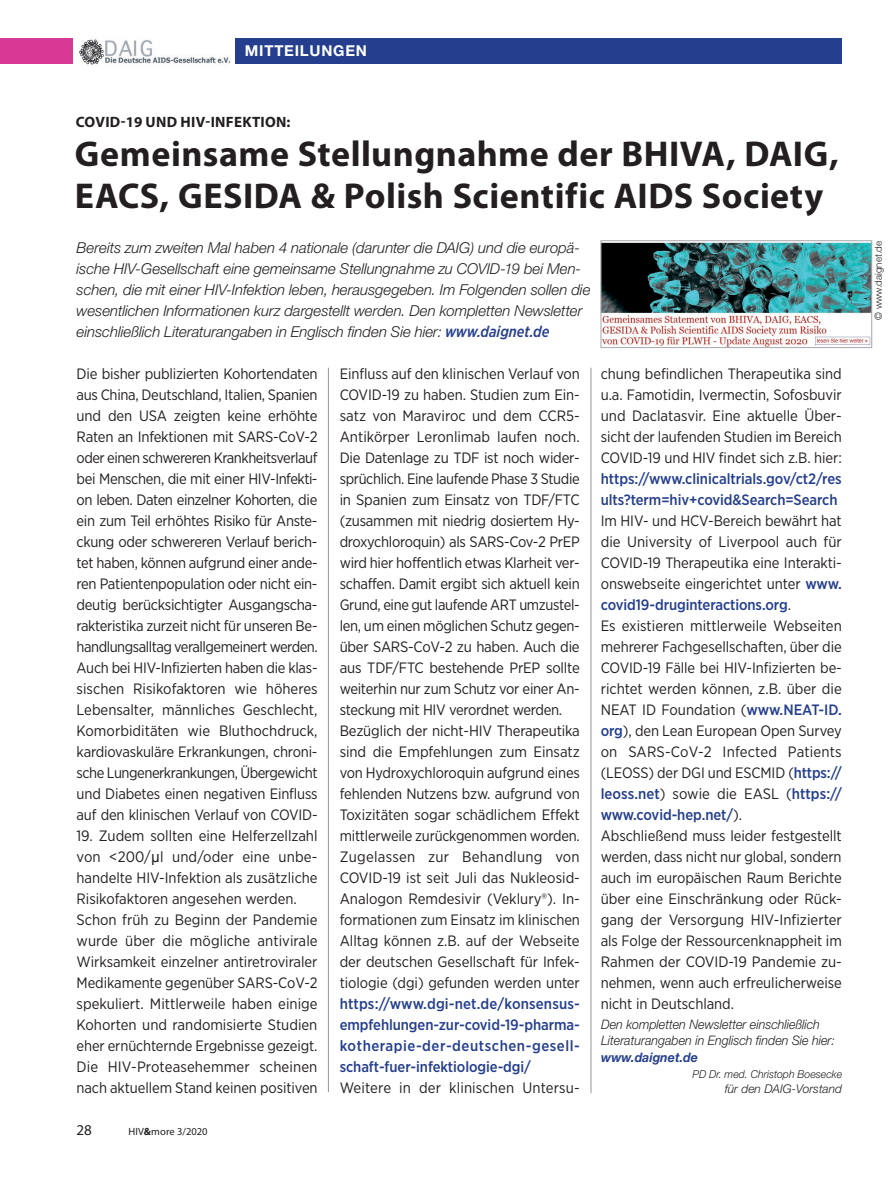
<style>
.page{position:relative;width:893px;height:1191px;background:#fff}
.page>*{position:absolute;margin:0;border:0;box-sizing:border-box;transform-origin:0 0}
.Überschrift_2{font:700 36px/42px "Myriad Pro";letter-spacing:.015em;color:#231f20}
.Fliesstext{font:15px/21px "Gotham Narrow";letter-spacing:-.005em;color:#231f20;text-align:justify}
.Vorspann_Artikel{font:italic 300 15px/21px "Helvetica Neue";letter-spacing:-.005em;color:#231f20}
.Überschrift_2-2{font:700 15px "Myriad Pro";letter-spacing:.02em;color:#231f20}
.Rubriken{font:700 15px "Helvetica Neue";letter-spacing:.05em;color:#fff}
.t1{font:15px "Myriad Pro";color:#231f20}
.Autor{font:italic 300 13.05px/16px "Helvetica Neue";color:#231f20;scale:.95 1}
.Autor-2{font:italic 700 13.05px "Helvetica Neue";color:#253f8e;scale:.95 1}
.Autor-3{font:italic 300 12px "Helvetica Neue";color:#231f20}
.Autor-4{font:italic 300 10.95px "Helvetica Neue";color:#231f20;scale:.96 1}
.t2{font:10.5px "Myriad Pro";letter-spacing:.01em;color:#231f20}
.Autor-5{font:300 9.75px "Helvetica Neue";color:#231f20}
.s1{font-family:"Gotham Narrow";font-weight:500;font-size:15.6px;color:#253f8e}
.s2{font-family:"Arial"}
.s3{font-weight:500;color:#253f8e}
.s4{font-weight:700}
</style>
<div class="page">
<div style="left:0;top:39px;width:72px;height:25px;background:#d73995"></div>
<div style="left:236px;top:39px;width:606px;height:25px;background:#253f8e"></div>
<hr style="left:591px;top:368px;width:1px;height:725px;background:#939598">
<hr style="left:328px;top:368px;width:1px;height:724px;background:#939598">
<img style="left:79px;top:39px;width:151px;height:26px">
<img style="left:603px;top:242px;width:267px;height:104px">
<div style="left:601px;top:240px;width:271px;height:108px;border:1px solid #a8a9ad"></div>
<p class="Rubriken" style="left:245px;top:42px;width:124px">MITTEILUNGEN</p>
<p class="Überschrift_2-2" style="left:76px;top:112px;width:216px">COVID-19 UND HIV-INFEKTION:</p>
<p class="Überschrift_2" style="left:75px;top:132px;width:765px">Gemeinsame Stellungnahme der BHIVA, DAIG,<br>EACS, GESIDA &amp; Polish Scientific AIDS Society</p>
<p class="Vorspann_Artikel" style="left:77px;top:237px;width:515px">Bereits zum zweiten Mal haben 4 nationale (darunter die DAIG) und die europä&shy;ische HIV-Gesellschaft eine gemeinsame Stellungnahme zu COVID-19 bei Men&shy;schen, die mit einer HIV-Infektion leben, herausgegeben. Im Folgenden sollen die wesentlichen Informationen kurz dargestellt werden. Den kompletten Newsletter einschließlich Literaturangaben in Englisch finden Sie hier: <span class="s1">www.daignet.de</span></p>
<p class="Fliesstext" style="left:77px;top:363px;width:243px">Die bisher publizierten Kohortendaten aus China, Deutschland, Italien, Spanien und den USA zeigten keine erhöhte Raten an Infektionen mit SARS-CoV-2 oder einen schwereren Krankheitsverlauf bei Menschen, die mit einer HIV-Infekti&shy;on leben. Daten einzelner Kohorten, die ein zum Teil erhöhtes Risiko für Anste&shy;ckung oder schwereren Verlauf berich&shy;tet haben, können aufgrund einer ande&shy;ren Patientenpopulation oder nicht ein&shy;deutig berücksichtigter Ausgangscha&shy;rakteristika zurzeit nicht für unseren Be&shy;handlungsalltag verallgemeinert werden.</p>
<p class="Fliesstext" style="left:77px;top:657px;width:243px">Auch bei HIV-Infizierten haben die klas&shy;sischen Risikofaktoren wie höheres Lebensalter, männliches Geschlecht, Komorbiditäten wie Bluthochdruck, kardiovaskuläre Erkrankungen, chroni&shy;sche Lungenerkrankungen, Übergewicht und Diabetes einen negativen Einfluss auf den klinischen Verlauf von COVID-</p>
<p class="Fliesstext" style="left:77px;top:825px;width:242px">19. Zudem sollten eine Helferzellzahl von &lt;200/<span class="s2">µ</span>l und/oder eine unbe&shy;handelte HIV-Infektion als zusätzliche Risikofaktoren angesehen werden.</p>
<p class="Fliesstext" style="left:77px;top:909px;width:243px">Schon früh zu Beginn der Pandemie wurde über die mögliche antivirale Wirksamkeit einzelner antiretroviraler Medikamente gegenüber SARS-CoV-2 spekuliert. Mittlerweile haben einige Kohorten und randomisierte Studien eher ernüchternde Ergebnisse gezeigt.<br>Die HIV-Proteasehemmer scheinen nach aktuellem Stand keinen positiven</p>
<p class="Fliesstext" style="left:340px;top:363px;width:242px">Einfluss auf den klinischen Verlauf von COVID-19 zu haben. Studien zum Ein&shy;satz von Maraviroc und dem CCR5- Antikörper Leronlimab laufen noch.<br>Die Datenlage zu TDF ist noch wider&shy;sprüchlich. Eine laufende Phase 3 Studie in Spanien zum Einsatz von TDF/FTC (zusammen mit niedrig dosiertem Hy&shy;droxychloroquin) als SARS-Cov-2 PrEP wird hier hoffentlich etwas Klarheit ver&shy;schaffen. Damit ergibt sich aktuell kein Grund, eine gut laufende ART umzustel&shy;len, um einen möglichen Schutz gegen&shy;über SARS-CoV-2 zu haben. Auch die aus TDF/FTC bestehende PrEP sollte weiterhin nur zum Schutz vor einer An&shy;steckung mit HIV verordnet werden.</p>
<p class="Fliesstext" style="left:340px;top:720px;width:242px">Bezüglich der nicht-HIV Therapeutika sind die Empfehlungen zum Einsatz von Hydroxychloroquin aufgrund eines fehlenden Nutzens bzw. aufgrund von Toxizitäten sogar schädlichem Effekt mittlerweile zurückgenommen worden.</p>
<p class="Fliesstext" style="left:340px;top:846px;width:242px">Zugelassen zur Behandlung von COVID-19 ist seit Juli das Nukleosid-Analogon Remdesivir (Veklury®). In&shy;formationen zum Einsatz im klinischen Alltag können z.B. auf der Webseite der deutschen Gesellschaft für Infek&shy;tiologie (dgi) gefunden werden unter <span class="s3">https://www.dgi-net.de/konsensus&shy;empfehlungen-zur-covid-19-pharma&shy;kotherapie-der-deutschen-gesell&shy;schaft-fuer-infektiologie-dgi/</span></p>
<p class="Fliesstext" style="left:340px;top:1077px;width:242px">Weitere in der klinischen Untersu-</p>
<p class="Fliesstext" style="left:601px;top:363px;width:243px">chung befindlichen Therapeutika sind u.a. Famotidin, Ivermectin, Sofosbuvir und Daclatasvir. Eine aktuelle Über&shy;sicht der laufenden Studien im Bereich COVID-19 und HIV findet sich z.B. hier: <span class="s3">https://www.clinicaltrials.gov/ct2/res ults?term=hiv+covid&amp;Search=Search</span></p>
<p class="Fliesstext" style="left:601px;top:510px;width:243px">Im HIV- und HCV-Bereich bewährt hat die University of Liverpool auch für COVID-19 Therapeutika eine Interakti&shy;onswebseite eingerichtet unter <span class="s3">www. covid19-druginteractions.org</span>.</p>
<p class="Fliesstext" style="left:601px;top:615px;width:243px">Es existieren mittlerweile Webseiten mehrerer Fachgesellschaften, über die COVID-19 Fälle bei HIV-Infizierten be&shy;richtet werden können, z.B. über die NEAT ID Foundation (<span class="s3">www.NEAT-ID. org</span>), den Lean European Open Survey on SARS-CoV-2 Infected Patients (LEOSS) der DGI und ESCMID (<span class="s3">https:// leoss.net</span>) sowie die EASL (<span class="s3">https:// www.covid-hep.net/</span>).</p>
<p class="Fliesstext" style="left:601px;top:825px;width:243px">Abschließend muss leider festgestellt werden, dass nicht nur global, sondern auch im europäischen Raum Berichte über eine Einschränkung oder Rück&shy;gang der Versorgung HIV-Infizierter als Folge der Ressourcenknappheit im Rahmen der COVID-19 Pandemie zu&shy;nehmen, wenn auch erfreulicherweise nicht in Deutschland.</p>
<p class="Autor" style="left:601px;top:1016px;width:248px">Den kompletten Newsletter einschließlich<br>Literaturangaben in Englisch finden Sie hier:</p>
<p class="Autor-2" style="left:601px;top:1049px;width:103px">www.daignet.de</p>
<p class="Autor-4" style="left:692px;top:1067px;width:157px">PD Dr. med. Christoph Boesecke</p>
<p class="Autor-3" style="left:725px;top:1081px;width:119px">für den DAIG-Vorstand</p>
<p class="t1" style="left:77px;top:1120px;width:17px">28</p>
<p class="t2" style="left:128px;top:1125px;width:81px">HIV<span class="s4">&amp;</span>more 3/2020</p>
<p class="Autor-5" style="left:872px;top:320px;width:80px;rotate:-90deg">© www.daignet.de</p>
</div>
